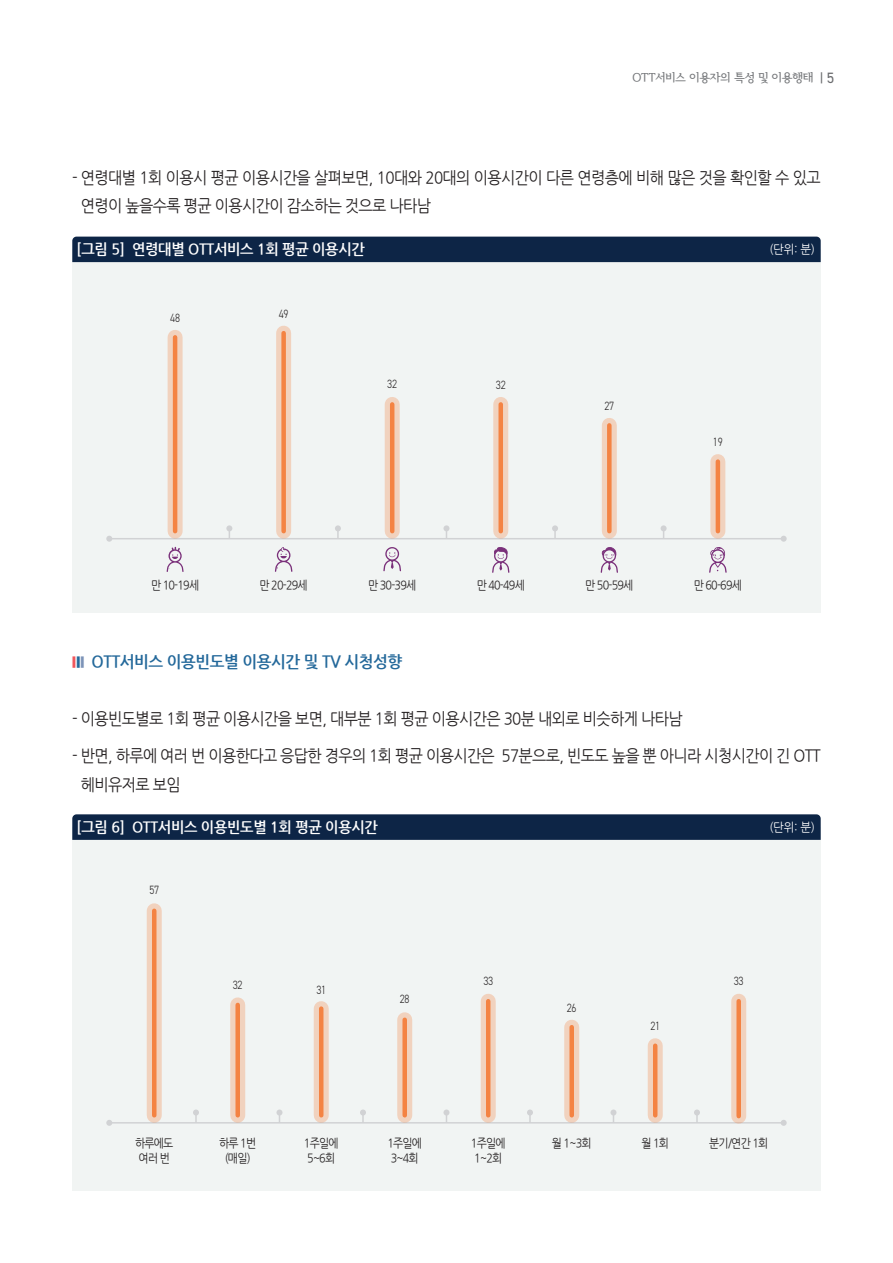
<style>
.page{position:relative;width:893px;height:1263px;background:#fff}
.page>*{position:absolute;margin:0;border:0;box-sizing:border-box;transform-origin:0 0}
.t1{font:16.5px/28.5px "Nanum Gothic";letter-spacing:-.04em;color:#231f20;scale:.92 1}
.t2{font:700 16.5px "Nanum Gothic";letter-spacing:-.025em;color:#23689a;scale:.25 1}
.t3{font:700 15px "Nanum Gothic";letter-spacing:-.02em;color:#fff;scale:.95 1}
.t4{font:12px/14.4px "Nanum Gothic";letter-spacing:-.07em;color:#231f20;scale:.9 1}
.t5{font:300 12px "DIN2014";letter-spacing:-.02em;color:#231f20;scale:.85 1}
.t6{font:12px "Seoul Hangang B";letter-spacing:-.025em;color:#76787b}
.t7{font:12px "Nanum Gothic";color:#fff;scale:.95 1}
.s1{font-family:"DIN2014";color:#6c6d70}
.s2{font-family:"DIN2014";font-size:15px;color:#6c6d70}
.s3{color:#f0575c}
.s4{color:#7c93b8}
</style>
<div class="page">
<div style="left:72px;top:249px;width:749px;height:364px;background:#f1f4f3"></div>
<div style="left:72px;top:237px;width:749px;height:25px;background:#0d2546"></div>
<hr style="left:109px;top:538px;width:675px;height:1px;background:#d1d2d4">
<svg style="left:106px;top:536px;width:6px;height:6px"></svg>
<svg style="left:781px;top:536px;width:6px;height:6px"></svg>
<svg style="left:226px;top:525px;width:6px;height:13px"></svg>
<svg style="left:168px;top:337px;width:15px;height:194px;background:#f1bb9a"></svg>
<svg style="left:335px;top:525px;width:6px;height:13px"></svg>
<svg style="left:276px;top:333px;width:15px;height:198px;background:#f1ba99"></svg>
<svg style="left:443px;top:525px;width:6px;height:13px"></svg>
<svg style="left:552px;top:525px;width:6px;height:13px"></svg>
<svg style="left:661px;top:525px;width:6px;height:13px"></svg>
<svg style="left:167px;top:546px;width:17px;height:26px"></svg>
<svg style="left:275px;top:547px;width:17px;height:25px"></svg>
<svg style="left:385px;top:404px;width:15px;height:127px;background:#f1ba9a"></svg>
<svg style="left:383px;top:547px;width:18px;height:24px"></svg>
<svg style="left:493px;top:404px;width:15px;height:127px;background:#f1ba9a"></svg>
<svg style="left:492px;top:547px;width:17px;height:26px"></svg>
<svg style="left:602px;top:425px;width:15px;height:106px;background:#f1ba99"></svg>
<svg style="left:601px;top:547px;width:17px;height:26px"></svg>
<svg style="left:710px;top:462px;width:15px;height:69px"></svg>
<svg style="left:709px;top:547px;width:18px;height:26px"></svg>
<div style="left:72px;top:827px;width:749px;height:364px;background:#f1f4f3"></div>
<svg style="left:72px;top:814px;width:749px;height:26px;background:#112949"></svg>
<hr style="left:109px;top:1122px;width:675px;height:1px;background:#d1d2d4">
<svg style="left:106px;top:1120px;width:6px;height:6px"></svg>
<svg style="left:781px;top:1120px;width:6px;height:6px"></svg>
<svg style="left:230px;top:1005px;width:15px;height:110px;background:#f1ba99"></svg>
<svg style="left:314px;top:1009px;width:15px;height:106px;background:#f1ba99"></svg>
<svg style="left:397px;top:1020px;width:15px;height:95px"></svg>
<svg style="left:481px;top:1001px;width:15px;height:114px;background:#f1ba99"></svg>
<svg style="left:564px;top:1027px;width:15px;height:88px"></svg>
<svg style="left:648px;top:1046px;width:15px;height:69px"></svg>
<svg style="left:731px;top:1001px;width:15px;height:115px;background:#f1ba99"></svg>
<svg style="left:147px;top:911px;width:15px;height:204px;background:#f1ba99"></svg>
<svg style="left:193px;top:1109px;width:6px;height:13px"></svg>
<svg style="left:276px;top:1109px;width:6px;height:13px"></svg>
<svg style="left:360px;top:1109px;width:6px;height:13px"></svg>
<svg style="left:443px;top:1109px;width:6px;height:13px"></svg>
<svg style="left:527px;top:1109px;width:6px;height:13px"></svg>
<svg style="left:610px;top:1109px;width:6px;height:13px"></svg>
<svg style="left:694px;top:1109px;width:6px;height:13px"></svg>
<p class="t6" style="left:632px;top:71px;width:203px">OTT서비스 이용자의 특성 및 이용행태 <span class="s1">|</span> <span class="s2">5</span></p>
<p class="t1" style="left:81px;top:163px;width:806px;text-indent:-9px">- 연령대별 1회 이용시 평균 이용시간을 살펴보면, 10대와 20대의 이용시간이 다른 연령층에 비해 많은 것을 확인할 수 있고 연령이 높을수록 평균 이용시간이 감소하는 것으로 나타남</p>
<p class="t3" style="left:77px;top:242px;width:305px">[그림 5] 연령대별 OTT서비스 1회 평균 이용시간</p>
<p class="t7" style="left:769px;top:243px;width:50px">(단위: 분)</p>
<p class="t5" style="left:170px;top:310px;width:13px">48</p>
<p class="t5" style="left:279px;top:307px;width:13px">49</p>
<p class="t5" style="left:387px;top:377px;width:13px">32</p>
<p class="t5" style="left:496px;top:377px;width:13px">32</p>
<p class="t5" style="left:604px;top:399px;width:13px">27</p>
<p class="t4" style="left:151px;top:578px;width:55px">만 10-19세</p>
<p class="t4" style="left:260px;top:578px;width:55px">만 20-29세</p>
<p class="t4" style="left:368px;top:578px;width:55px">만 30-39세</p>
<p class="t2" style="left:72px;top:654px;width:1321px"><span class="s3">■</span>■<span class="s4">■</span> OTT서비스 이용빈도별 이용시간 및 TV 시청성향</p>
<p class="t4" style="left:477px;top:578px;width:55px">만 40-49세</p>
<p class="t4" style="left:585px;top:578px;width:55px">만 50-59세</p>
<p class="t5" style="left:713px;top:434px;width:13px">19</p>
<p class="t4" style="left:694px;top:578px;width:55px">만 60-69세</p>
<p class="t1" style="left:72px;top:705px;width:665px">- 이용빈도별로 1회 평균 이용시간을 보면, 대부분 1회 평균 이용시간은 30분 내외로 비슷하게 나타남</p>
<p class="t1" style="left:81px;top:742px;width:806px;text-indent:-9px">- 반면, 하루에 여러 번 이용한다고 응답한 경우의 1회 평균 이용시간은 57분으로, 빈도도 높을 뿐 아니라 시청시간이 긴 OTT 헤비유저로 보임</p>
<p class="t3" style="left:77px;top:819px;width:319px">[그림 6] OTT서비스 이용빈도별 1회 평균 이용시간</p>
<p class="t7" style="left:769px;top:821px;width:50px">(단위: 분)</p>
<p class="t5" style="left:149px;top:882px;width:13px">57</p>
<p class="t5" style="left:233px;top:978px;width:13px">32</p>
<p class="t5" style="left:316px;top:982px;width:13px">31</p>
<p class="t5" style="left:400px;top:992px;width:13px">28</p>
<p class="t5" style="left:483px;top:974px;width:13px">33</p>
<p class="t5" style="left:567px;top:1000px;width:13px">26</p>
<p class="t5" style="left:650px;top:1019px;width:13px">21</p>
<p class="t5" style="left:734px;top:974px;width:13px">33</p>
<p class="t4" style="left:135px;top:1136px;width:44px">하루에도</p>
<p class="t4" style="left:552px;top:1136px;width:46px">월 1~3회</p>
<p class="t4" style="left:641px;top:1136px;width:32px">월 1회</p>
<p class="t4" style="left:709px;top:1136px;width:67px">분기/연간 1회</p>
<p class="t4" style="left:139px;top:1151px;width:36px">여러 번</p>
<p class="t4" style="left:219px;top:1136px;width:43px;text-align:center">하루 1번 (매일)</p>
<p class="t4" style="left:304px;top:1136px;width:40px">1주일에<br>5~6회</p>
<p class="t4" style="left:387px;top:1136px;width:40px">1주일에<br>3~4회</p>
<p class="t4" style="left:471px;top:1136px;width:40px">1주일에<br>1~2회</p>
</div>
